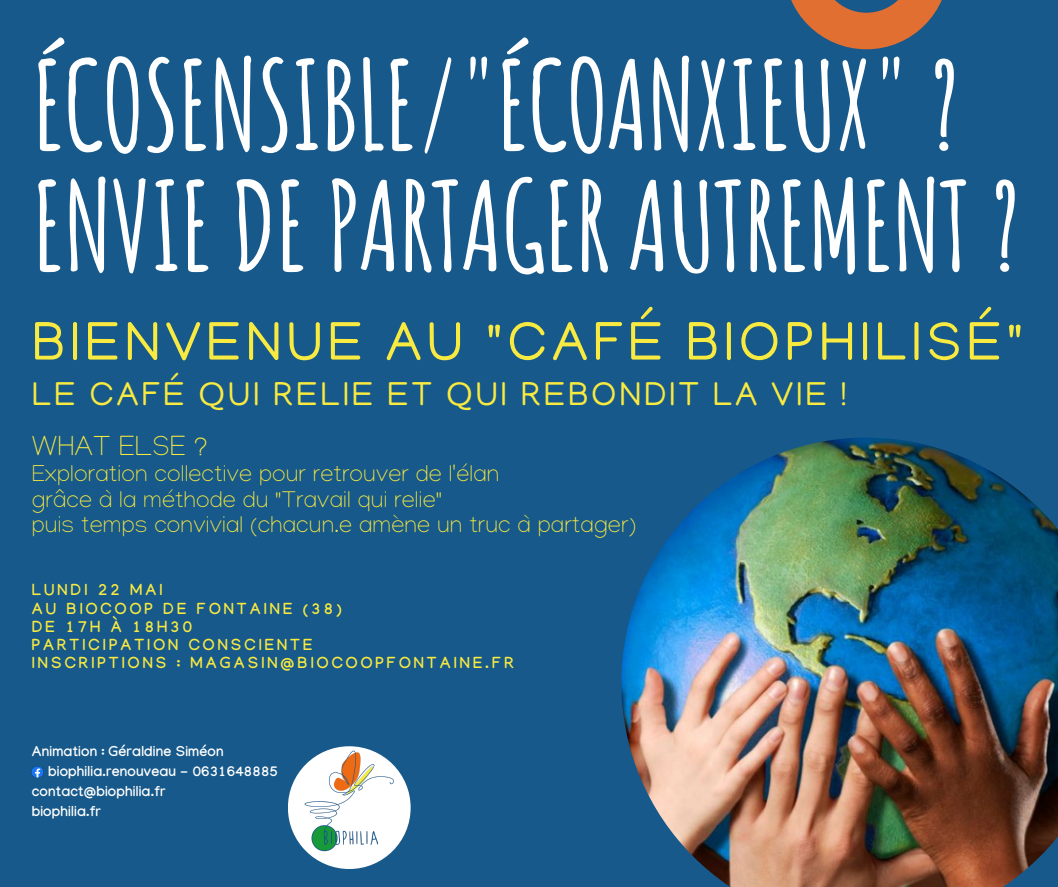
<style>
.page{position:relative;width:1058px;height:887px;background:#fff}
.page>*{position:absolute;margin:0;border:0;box-sizing:border-box;transform-origin:0 0}
.t1{font:700 121.65px/120.9px "Amatic SC";letter-spacing:-.02em;color:#fff}
.t2{font:55.35px "Manjari";letter-spacing:.08em;color:#f8ea41}
.t3{font:33.9px "Manjari";letter-spacing:.08em;color:#f8ea41}
.t4{font:100 28.65px "Manjari";letter-spacing:.01em;color:#f8ea41}
.t5{font:100 23.55px/25.3px "Manjari";letter-spacing:.01em;color:#f8ea41}
.t6{font:700 15.9px/18.3px "Manjari";letter-spacing:.195em;color:#f8ea41}
.t7{font:700 14.25px "Manjari";letter-spacing:.015em;color:#fff}
</style>
<div class="page">
<div style="left:0;top:0;width:1058px;height:886px;background:#17598a"></div>
<div style="left:288px;top:746px;width:122px;height:123px;background:#fff;border-radius:50%"></div>
<img style="left:299px;top:748px;width:100px;height:108px">
<img style="left:621px;top:438px;width:437px;height:448px">
<svg style="left:32px;top:766px;width:11px;height:12px"></svg>
<svg style="left:791px;top:0;width:151px;height:49px"></svg>
<h1 class="t1" style="left:32px;top:43px;width:991px">ÉCOSENSIBLE/"ÉCOANXIEUX" ?<br>ENVIE DE PARTAGER AUTREMENT ?</h1>
<h2 class="t2" style="left:32px;top:319px;width:993px">BIENVENUE AU "CAFÉ BIOPHILISÉ"</h2>
<h3 class="t3" style="left:32px;top:380px;width:816px">LE CAFÉ QUI RELIE ET QUI REBONDIT LA VIE !</h3>
<p class="t4" style="left:32px;top:435px;width:178px">WHAT ELSE ?</p>
<p class="t5" style="left:32px;top:465px;width:606px">Exploration collective pour retrouver de l'élan<br>grâce à la méthode du "Travail qui relie"<br>puis temps convivial (chacun.e amène un truc à partager)</p>
<p class="t6" style="left:32px;top:583px;width:483px">LUNDI 22 MAI<br>AU BIOCOOP DE FONTAINE (38)<br>DE 17H À 18H30<br>PARTICIPATION CONSCIENTE<br>INSCRIPTIONS : MAGASIN@BIOCOOPFONTAINE.FR</p>
<p class="t7" style="left:32px;top:745px;width:193px">Animation : Géraldine Siméon</p>
<p class="t7" style="left:48px;top:765px;width:231px">biophilia.renouveau - 0631648885</p>
<p class="t7" style="left:32px;top:785px;width:135px">contact@biophilia.fr</p>
<p class="t7" style="left:32px;top:805px;width:71px">biophilia.fr</p>
</div>
